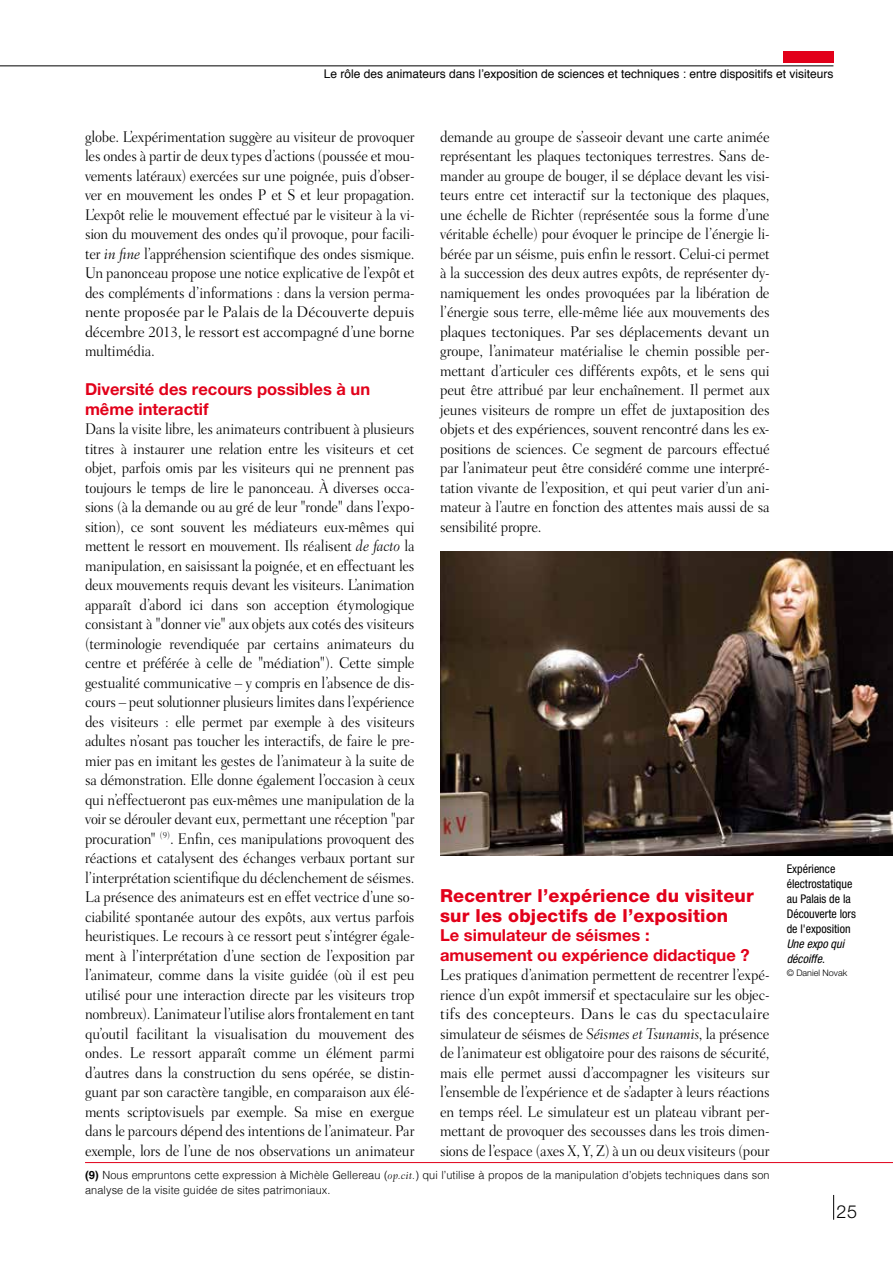
<style>
.page{position:relative;width:893px;height:1263px;background:#fff}
.page>*{position:absolute;margin:0;border:0;box-sizing:border-box;transform-origin:0 0}
.t1{font:800 18px/19.5px "Helvetica Neue";letter-spacing:.01em;color:#e2001a}
.t2{font:300 18px "Helvetica Neue";color:#000}
.t3{font:700 16.5px/19.5px "Helvetica Neue";color:#e2001a}
.t4{font:300 15.75px/19.5px "Fairfield LH";letter-spacing:-.015em;color:#000;text-align:justify;scale:.92 1}
.t5{font:12px "Helvetica";color:#000}
.t6{font:condensed 12px/15px "Helvetica Neue";color:#000}
.t7{font:italic condensed 12px/15px "Helvetica Neue";color:#000}
.t8{font:300 11.25px/15px "Helvetica";letter-spacing:.01em;color:#000}
.t9{font:300 9px "Helvetica Neue";color:#000}
.s1{font-style:italic}
.s2{font-weight:700}
.s3{font-family:"Fairfield LH";font-style:italic}
.s4{font-style:normal}
</style>
<div class="page">
<svg style="left:833px;top:1195px;width:1px;height:25px"></svg>
<hr style="left:0;top:65px;width:833px;height:1px;background:#000">
<div style="left:783px;top:51px;width:50px;height:12px;background:#e2001a"></div>
<img style="left:440px;top:551px;width:453px;height:305px">
<hr style="left:85px;top:1162px;width:808px;height:1px;background:#e2001a">
<p class="t5" style="left:324px;top:65px;width:511px">Le rôle des animateurs dans l’exposition de sciences et techniques : entre dispositifs et visiteurs</p>
<p class="t4" style="left:85px;top:127px;width:360px">globe. L’expérimentation suggère au visiteur de provoquer les ondes à partir de deux types d’actions (poussée et mou&shy;vements latéraux) exercées sur une poignée, puis d’obser&shy;ver en mouvement les ondes P et S et leur propagation.<br>L’expôt relie le mouvement effectué par le visiteur à la vi&shy;sion du mouvement des ondes qu’il provoque, pour facili&shy;ter <span class="s1">in fine</span> l’appréhension scientifique des ondes sismique.<br>Un panonceau propose une notice explicative de l’expôt et des compléments d’informations : dans la version perma&shy;nente proposée par le Palais de la Découverte depuis décembre 2013, le ressort est accompagné d’une borne multimédia.</p>
<p class="t3" style="left:85px;top:379px;width:287px">Diversité des recours possibles à un même interactif</p>
<p class="t4" style="left:85px;top:419px;width:360px">Dans la visite libre, les animateurs contribuent à plusieurs titres à instaurer une relation entre les visiteurs et cet objet, parfois omis par les visiteurs qui ne prennent pas toujours le temps de lire le panonceau. À diverses occa&shy;sions (à la demande ou au gré de leur "ronde" dans l’expo&shy;sition), ce sont souvent les médiateurs eux-mêmes qui mettent le ressort en mouvement. Ils réalisent <span class="s1">de facto</span> la manipulation, en saisissant la poignée, et en effectuant les deux mouvements requis devant les visiteurs. L’animation apparaît d’abord ici dans son acception étymologique consistant à "donner vie" aux objets aux cotés des visiteurs (terminologie revendiquée par certains animateurs du centre et préférée à celle de "médiation"). Cette simple gestualité communicative – y compris en l’absence de dis&shy;cours – peut solutionner plusieurs limites dans l’expérience des visiteurs : elle permet par exemple à des visiteurs adultes n’osant pas toucher les interactifs, de faire le pre&shy;mier pas en imitant les gestes de l’animateur à la suite de sa démonstration. Elle donne également l’occasion à ceux qui n’effectueront pas eux-mêmes une manipulation de la voir se dérouler devant eux, permettant une réception "par procuration" <sup>(9)</sup>. Enfin, ces manipulations provoquent des réactions et catalysent des échanges verbaux portant sur l’interprétation scientifique du déclenchement de séismes.<br>La présence des animateurs est en effet vectrice d’une so&shy;ciabilité spontanée autour des expôts, aux vertus parfois heuristiques. Le recours à ce ressort peut s’intégrer égale&shy;ment à l’interprétation d’une section de l’exposition par l’animateur, comme dans la visite guidée (où il est peu utilisé pour une interaction directe par les visiteurs trop nombreux). L’animateur l’utilise alors frontalement en tant qu’outil facilitant la visualisation du mouvement des ondes. Le ressort apparaît comme un élément parmi d’autres dans la construction du sens opérée, se distin&shy;guant par son caractère tangible, en comparaison aux élé&shy;ments scriptovisuels par exemple. Sa mise en exergue dans le parcours dépend des intentions de l’animateur. Par exemple, lors de l’une de nos observations un animateur</p>
<p class="t4" style="left:440px;top:127px;width:360px">demande au groupe de s’asseoir devant une carte animée représentant les plaques tectoniques terrestres. Sans de&shy;mander au groupe de bouger, il se déplace devant les visi&shy;teurs entre cet interactif sur la tectonique des plaques, une échelle de Richter (représentée sous la forme d’une véritable échelle) pour évoquer le principe de l’énergie li&shy;bérée par un séisme, puis enfin le ressort. Celui-ci permet à la succession des deux autres expôts, de représenter dy&shy;namiquement les ondes provoquées par la libération de l’énergie sous terre, elle-même liée aux mouvements des plaques tectoniques. Par ses déplacements devant un groupe, l’animateur matérialise le chemin possible per&shy;mettant d’articuler ces différents expôts, et le sens qui peut être attribué par leur enchaînement. Il permet aux jeunes visiteurs de rompre un effet de juxtaposition des objets et des expériences, souvent rencontré dans les ex&shy;positions de sciences. Ce segment de parcours effectué par l’animateur peut être considéré comme une interpré&shy;tation vivante de l’exposition, et qui peut varier d’un ani&shy;mateur à l’autre en fonction des attentes mais aussi de sa sensibilité propre.</p>
<p class="t1" style="left:440px;top:886px;width:315px">Recentrer l’expérience du visiteur sur les objectifs de l’exposition</p>
<p class="t3" style="left:440px;top:925px;width:311px">Le simulateur de séismes :<br>amusement ou expérience didactique ?</p>
<p class="t4" style="left:440px;top:965px;width:360px">Les pratiques d’animation permettent de recentrer l’expé&shy;rience d’un expôt immersif et spectaculaire sur les objec&shy;tifs des concepteurs. Dans le cas du spectaculaire simulateur de séismes de <span class="s1">Séismes et Tsunamis</span>, la présence de l’animateur est obligatoire pour des raisons de sécurité, mais elle permet aussi d’accompagner les visiteurs sur l’ensemble de l’expérience et de s’adapter à leurs réactions en temps réel. Le simulateur est un plateau vibrant per&shy;mettant de provoquer des secousses dans les trois dimen&shy;sions de l’espace (axes X, Y, Z) à un ou deux visiteurs (pour</p>
<p class="t8" style="left:85px;top:1167px;width:686px"><span class="s2">(9)</span> Nous empruntons cette expression à Michèle Gellereau (<span class="s3">op.cit.</span>) qui l’utilise à propos de la manipulation d’objets techniques dans son analyse de la visite guidée de sites patrimoniaux.</p>
<p class="t6" style="left:787px;top:861px;width:71px">Expérience électrostatique au Palais de la<br>Découverte lors de l'exposition</p>
<p class="t7" style="left:787px;top:936px;width:59px">Une expo qui décoiffe<span class="s4">.</span></p>
<p class="t9" style="left:787px;top:967px;width:62px">© Daniel Novak</p>
<p class="t2" style="left:836px;top:1200px;width:22px">25</p>
</div>
